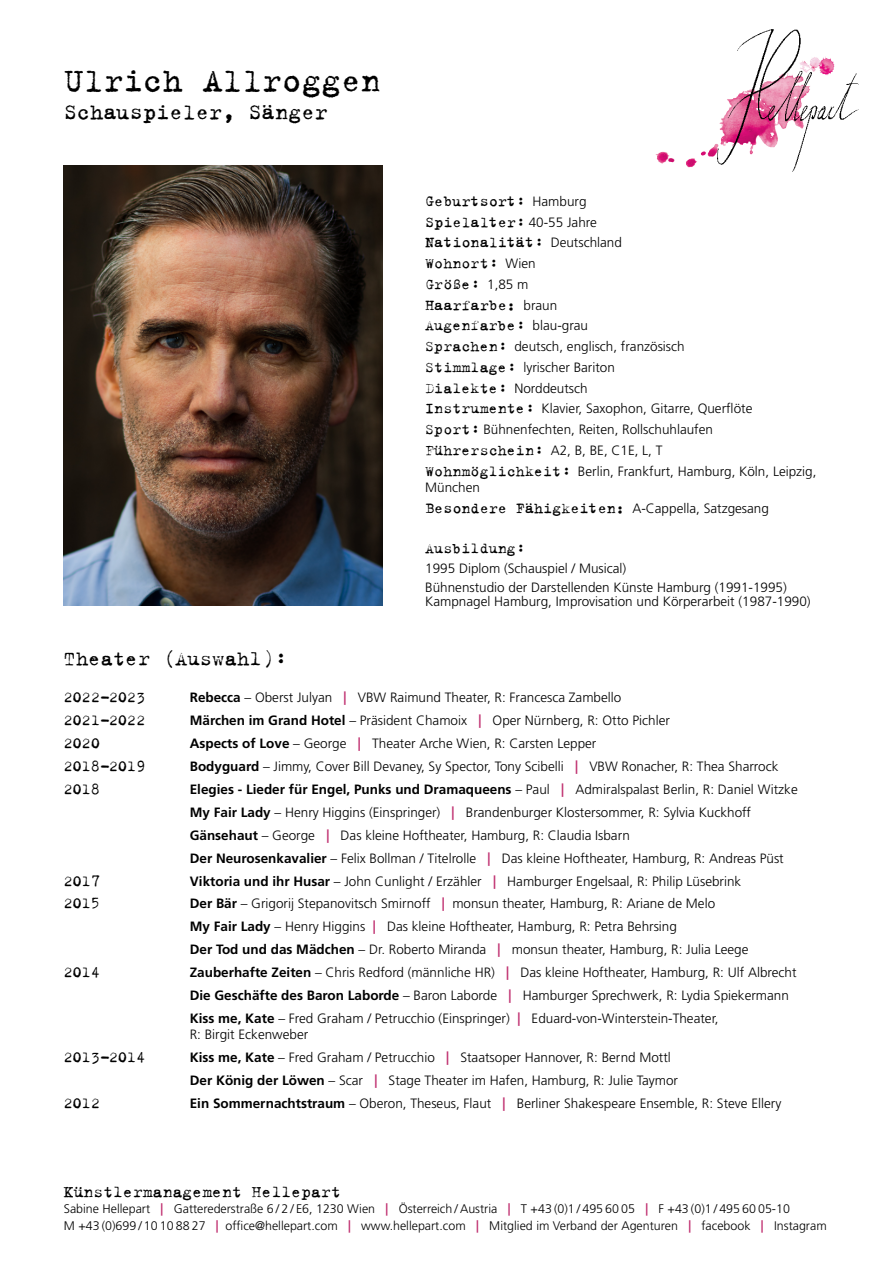
<style>
.page{position:relative;width:893px;height:1263px;background:#fff}
.page>*{position:absolute;margin:0;border:0;box-sizing:border-box;transform-origin:0 0}
.t1{font:36px "Trixie";color:#000}
.t2{font:24px "Trixie";color:#000}
.t3{font:22.5px "Trixie Text";color:#000}
.t4{font:18px "Trixie Text";color:#000}
.t5{font:16.5px/20.7px "Trixie";color:#000}
.t6{font:16.5px/20.7px "Trixie Text";color:#000}
.t7{font:300 13.5px/23px "Frutiger LT Std";color:#000}
.t8{font:700 13.5px "Frutiger CE";color:#000}
.t9{font:300 12.45px/16.5px "Frutiger LT Std";color:#000}
.s1{font-family:"Trixie Text"}
.s2{font-family:"Frutiger LT Std";font-weight:300;font-size:13.5px}
.s3{font-family:"Trixie Text";font-weight:400;font-size:16.5px}
.s4{font-family:"Frutiger CE";font-weight:700}
.s5{font-family:"Frutiger CE";font-weight:700;color:#bf2d6e}
.s6{font-family:"Frutiger LT Std";font-weight:300}
.s7{color:#bf2d6e}
</style>
<div class="page">
<img style="left:705px;top:29px;width:154px;height:143px">
<img style="left:64px;top:166px;width:319px;height:440px">
<h1 class="t1" style="left:64px;top:57px;width:318px">Ulrich Allroggen</h1>
<h2 class="t2" style="left:64px;top:97px;width:266px">Schauspieler, Sänger</h2>
<p class="t5" style="left:425px;top:190px;width:198px">Geburtsort<span class="s1">:</span> <span class="s2">Hamburg<br></span>Spielalter<span class="s1">:</span> <span class="s2">40-55 Jahre<br></span>Nationalität<span class="s1">:</span> <span class="s2">Deutschland</span></p>
<p class="t6" style="left:425px;top:253px;width:112px">Wohnort: <span class="s2">Wien<br></span>Größe: <span class="s2">1,85 m</span></p>
<p class="t5" style="left:425px;top:294px;width:134px">Haarfarbe: <span class="s2">braun</span></p>
<p class="t6" style="left:425px;top:315px;width:164px">Augenfarbe: <span class="s2">blau-grau</span></p>
<p class="t7" style="left:425px;top:336px;width:393px;line-height:20.7px"><span class="s3">Sprachen:</span> deutsch, englisch, französisch<br><span class="s3">Stimmlage:</span> lyrischer Bariton<br><span class="s3">Dialekte:</span> Norddeutsch<br><span class="s3">Instrumente:</span> Klavier, Saxophon, Gitarre, Querflöte<br><span class="s3">Sport:</span> Bühnenfechten, Reiten, Rollschuhlaufen <span class="s3">Führerschein:</span> A2, B, BE, C1E, L, T<br><span class="s3">Wohnmöglichkeit:</span> Berlin, Frankfurt, Hamburg, Köln, Leipzig,</p>
<p class="t7" style="left:425px;top:476px;width:56px">München</p>
<p class="t5" style="left:425px;top:497px;width:345px">Besondere Fähigkeiten: <span class="s2">A-Cappella, Satzgesang</span></p>
<p class="t6" style="left:425px;top:537px;width:101px">Ausbildung:</p>
<p class="t7" style="left:425px;top:558px;width:363px;line-height:19.8px">1995 Diplom (Schauspiel / Musical)<br>Bühnenstudio der Darstellenden Künste Hamburg (1991-1995)</p>
<p class="t7" style="left:425px;top:590px;width:387px">Kampnagel Hamburg, Improvisation und Körperarbeit (1987-1990)</p>
<h3 class="t3" style="left:64px;top:645px;width:224px">Theater (Auswahl):</h3>
<p class="t6" style="left:64px;top:687px;width:83px">2022-2023</p>
<p class="t7" style="left:190px;top:686px;width:433px"><span class="s4">Rebecca</span> – Oberst Julyan <span class="s5">|</span> VBW Raimund Theater, R: Francesca Zambello</p>
<p class="t6" style="left:64px;top:710px;width:83px">2021-2022</p>
<p class="t7" style="left:190px;top:709px;width:482px"><span class="s4">Märchen im Grand Hotel</span> – Präsident Chamoix <span class="s5">|</span> Oper Nürnberg, R: Otto Pichler</p>
<p class="t6" style="left:64px;top:733px;width:38px">2020</p>
<p class="t7" style="left:190px;top:732px;width:408px"><span class="s4">Aspects of Love</span> – George <span class="s5">|</span> Theater Arche Wien, R: Carsten Lepper</p>
<p class="t6" style="left:64px;top:756px;width:83px">2018-2019</p>
<p class="t7" style="left:190px;top:755px;width:590px"><span class="s4">Bodyguard</span> – Jimmy, Cover Bill Devaney, Sy Spector, Tony Scibelli <span class="s5">|</span> VBW Ronacher, R: Thea Sharrock</p>
<p class="t6" style="left:64px;top:779px;width:38px">2018</p>
<p class="t8" style="left:190px;top:781px;width:609px">Elegies - Lieder für Engel, Punks und Dramaqueens <span class="s6">– Paul</span> <span class="s7">|</span> <span class="s6">Admiralspalast Berlin, R: Daniel Witzke</span></p>
<p class="t7" style="left:190px;top:801px;width:595px"><span class="s4">My Fair Lady</span> – Henry Higgins (Einspringer) <span class="s5">|</span> Brandenburger Klostersommer, R: Sylvia Kuckhoff<br><span class="s4">Gänsehaut</span> – George <span class="s5">|</span> Das kleine Hoftheater, Hamburg, R: Claudia Isbarn<br><span class="s4">Der Neurosenkavalier</span> – Felix Bollman / Titelrolle <span class="s5">|</span> Das kleine Hoftheater, Hamburg, R: Andreas Püst</p>
<p class="t6" style="left:64px;top:870px;width:38px">2017</p>
<p class="t7" style="left:190px;top:869px;width:553px"><span class="s4">Viktoria und ihr Husar</span> – John Cunlight / Erzähler <span class="s5">|</span> Hamburger Engelsaal, R: Philip Lüsebrink</p>
<p class="t6" style="left:64px;top:893px;width:38px">2015</p>
<p class="t7" style="left:190px;top:892px;width:560px"><span class="s4">Der Bär</span> – Grigorij Stepanovitsch Smirnoff <span class="s5">|</span> monsun theater, Hamburg, R: Ariane de Melo<br><span class="s4">My Fair Lady</span> – Henry Higgins <span class="s5">|</span> Das kleine Hoftheater, Hamburg, R: Petra Behrsing<br><span class="s4">Der Tod und das Mädchen</span> – Dr. Roberto Miranda <span class="s5">|</span> monsun theater, Hamburg, R: Julia Leege</p>
<p class="t6" style="left:64px;top:962px;width:38px">2014</p>
<p class="t7" style="left:190px;top:961px;width:608px"><span class="s4">Zauberhafte Zeiten</span> – Chris Redford (männliche HR) <span class="s5">|</span> Das kleine Hoftheater, Hamburg, R: Ulf Albrecht<br><span class="s4">Die Geschäfte des Baron Laborde</span> – Baron Laborde <span class="s5">|</span> Hamburger Sprechwerk, R: Lydia Spiekermann<br><span class="s4">Kiss me, Kate</span> – Fred Graham / Petrucchio (Einspringer) <span class="s5">|</span> Eduard-von-Winterstein-Theater,</p>
<p class="t7" style="left:190px;top:1023px;width:120px">R: Birgit Eckenweber</p>
<p class="t6" style="left:64px;top:1047px;width:83px">2013-2014</p>
<p class="t7" style="left:190px;top:1046px;width:490px"><span class="s4">Kiss me, Kate</span> – Fred Graham / Petrucchio <span class="s5">|</span> Staatsoper Hannover, R: Bernd Mottl<br><span class="s4">Der König der Löwen</span> – Scar <span class="s5">|</span> Stage Theater im Hafen, Hamburg, R: Julie Taymor</p>
<p class="t6" style="left:64px;top:1093px;width:38px">2012</p>
<p class="t7" style="left:190px;top:1092px;width:593px"><span class="s4">Ein Sommernachtstraum</span> – Oberon, Theseus, Flaut <span class="s5">|</span> Berliner Shakespeare Ensemble, R: Steve Ellery</p>
<h3 class="t4" style="left:64px;top:1181px;width:279px">Künstlermanagement Hellepart</h3>
<p class="t9" style="left:64px;top:1201px;width:764px">Sabine Hellepart <span class="s5">|</span> Gatterederstraße 6 / 2 / E6, 1230 Wien <span class="s5">|</span> Österreich / Austria <span class="s5">|</span> T +43 (0)1 / 495 60 05 <span class="s5">|</span> F +43 (0)1 / 495 60 05-10<br>M +43 (0)699 / 10 10 88 27 <span class="s5">|</span> office@hellepart.com <span class="s5">|</span> www.hellepart.com <span class="s5">|</span> Mitglied im Verband der Agenturen <span class="s5">|</span> facebook <span class="s5">|</span> Instagram</p>
</div>
